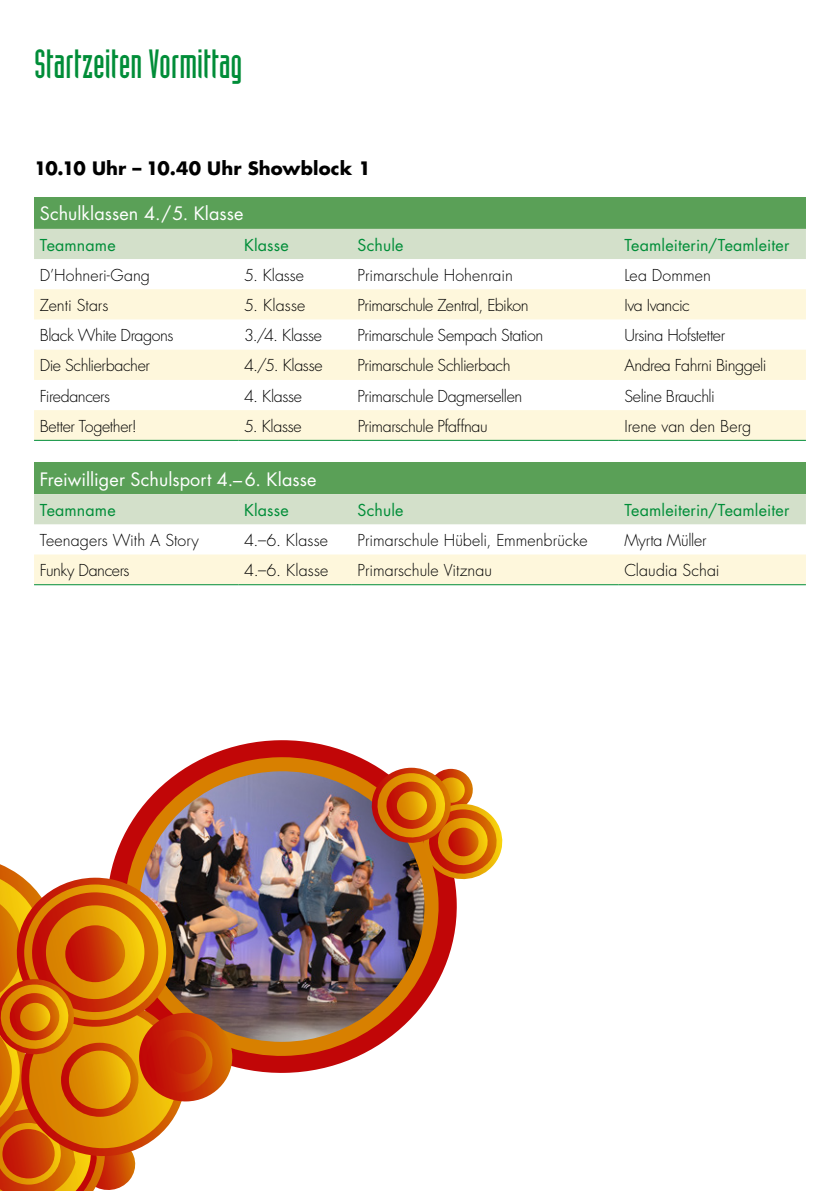
<style>
.page{position:relative;width:840px;height:1191px;background:#fff}
.page>*{position:absolute;margin:0;border:0;box-sizing:border-box;transform-origin:0 0}
.t1{font:40px "Industria LT Solid";color:#008d38}
.t2{font:18px "Futura Luzern";letter-spacing:.005em;color:#fff}
.t3{font:700 18px "Futura Luzern";letter-spacing:.005em;color:#000}
.t4{font:300 16px "Futura Luzern";letter-spacing:-.02em;color:#000}
.t5{font:300 16px "Futura Luzern";color:#000}
.t6{font:16px "Futura Luzern";letter-spacing:.005em;color:#008d38}
.t7{font:300 16px "Futura Luzern";letter-spacing:.005em;color:#000}
.t8{font:300 16px "Futura Luzern";letter-spacing:.01em;color:#000}
</style>
<div class="page">
<svg style="left:113px;top:740px;width:344px;height:333px"></svg>
<img style="left:124px;top:757px;width:315px;height:300px">
<svg style="left:0;top:864px;width:233px;height:327px;background:#cc7930"></svg>
<svg style="left:366px;top:767px;width:137px;height:117px;background:#c97d3e"></svg>
<div style="left:34px;top:197px;width:771px;height:32px;background:#5aa057"></div>
<div style="left:34px;top:229px;width:771px;height:30px;background:#d3e0ca"></div>
<svg style="left:34px;top:289px;width:771px;height:151px;fill:#fef7dc"></svg>
<hr style="left:34px;top:440px;width:204px;height:1px;background:#008d38">
<hr style="left:238px;top:440px;width:113px;height:1px;background:#008d38">
<hr style="left:351px;top:440px;width:267px;height:1px;background:#008d38">
<hr style="left:618px;top:440px;width:187px;height:1px;background:#008d38">
<div style="left:34px;top:462px;width:771px;height:32px;background:#5aa057"></div>
<div style="left:34px;top:494px;width:771px;height:30px;background:#d3e0ca"></div>
<div style="left:34px;top:554px;width:771px;height:30px;background:#fef7dc"></div>
<hr style="left:34px;top:584px;width:204px;height:1px;background:#008d38">
<hr style="left:238px;top:584px;width:113px;height:1px;background:#008d38">
<hr style="left:351px;top:584px;width:267px;height:1px;background:#008d38">
<hr style="left:618px;top:584px;width:187px;height:1px;background:#008d38">
<h1 class="t1" style="left:34px;top:42px;width:210px">Startzeiten Vormittag</h1>
<p class="t3" style="left:34px;top:157px;width:338px">10.10 Uhr – 10.40 Uhr Showblock 1</p>
<p class="t2" style="left:40px;top:202px;width:205px">Schulklassen 4./5. Klasse</p>
<p class="t6" style="left:40px;top:234px;width:77px">Teamname</p>
<p class="t6" style="left:244px;top:234px;width:46px">Klasse</p>
<p class="t6" style="left:357px;top:234px;width:47px">Schule</p>
<p class="t6" style="left:624px;top:234px;width:166px">Teamleiterin/Teamleiter</p>
<p class="t7" style="left:40px;top:265px;width:112px">D’Hohneri-Gang</p>
<p class="t4" style="left:244px;top:265px;width:61px">5. Klasse</p>
<p class="t5" style="left:357px;top:265px;width:157px">Primarschule Hohenrain</p>
<p class="t8" style="left:624px;top:265px;width:88px">Lea Dommen</p>
<p class="t5" style="left:40px;top:295px;width:70px">Zenti Stars</p>
<p class="t4" style="left:244px;top:295px;width:63px">5. Klasse</p>
<p class="t4" style="left:357px;top:295px;width:172px">Primarschule Zentral, Ebikon</p>
<p class="t4" style="left:624px;top:295px;width:67px">Iva Ivancic</p>
<p class="t4" style="left:40px;top:326px;width:135px">Black White Dragons</p>
<p class="t4" style="left:244px;top:326px;width:79px">3./4. Klasse</p>
<p class="t4" style="left:357px;top:326px;width:187px">Primarschule Sempach Station</p>
<p class="t4" style="left:624px;top:326px;width:102px">Ursina Hofstetter</p>
<p class="t4" style="left:40px;top:356px;width:112px">Die Schlierbacher</p>
<p class="t4" style="left:244px;top:356px;width:80px">4./5. Klasse</p>
<p class="t4" style="left:357px;top:356px;width:154px">Primarschule Schlierbach</p>
<p class="t4" style="left:624px;top:356px;width:144px">Andrea Fahrni Binggeli</p>
<p class="t4" style="left:40px;top:386px;width:72px">Firedancers</p>
<p class="t4" style="left:244px;top:386px;width:59px">4. Klasse</p>
<p class="t4" style="left:357px;top:386px;width:166px">Primarschule Dagmersellen</p>
<p class="t4" style="left:624px;top:386px;width:92px">Seline Brauchli</p>
<p class="t4" style="left:40px;top:416px;width:98px">Better Together!</p>
<p class="t4" style="left:244px;top:416px;width:59px">5. Klasse</p>
<p class="t4" style="left:357px;top:416px;width:131px">Primarschule Pfaffnau</p>
<p class="t7" style="left:624px;top:416px;width:128px">Irene van den Berg</p>
<p class="t2" style="left:40px;top:467px;width:278px">Freiwilliger Schulsport 4.–6. Klasse</p>
<p class="t6" style="left:40px;top:500px;width:77px">Teamname</p>
<p class="t6" style="left:244px;top:500px;width:46px">Klasse</p>
<p class="t6" style="left:357px;top:500px;width:47px">Schule</p>
<p class="t6" style="left:624px;top:500px;width:166px">Teamleiterin/Teamleiter</p>
<p class="t7" style="left:40px;top:530px;width:161px">Teenagers With A Story</p>
<p class="t4" style="left:244px;top:530px;width:85px">4.–6. Klasse</p>
<p class="t5" style="left:357px;top:530px;width:231px">Primarschule Hübeli, Emmenbrücke</p>
<p class="t4" style="left:624px;top:530px;width:84px">Myrta Müller</p>
<p class="t4" style="left:40px;top:560px;width:91px">Funky Dancers</p>
<p class="t4" style="left:244px;top:560px;width:86px">4.–6. Klasse</p>
<p class="t5" style="left:357px;top:560px;width:136px">Primarschule Vitznau</p>
<p class="t5" style="left:624px;top:560px;width:97px">Claudia Schai</p>
</div>
